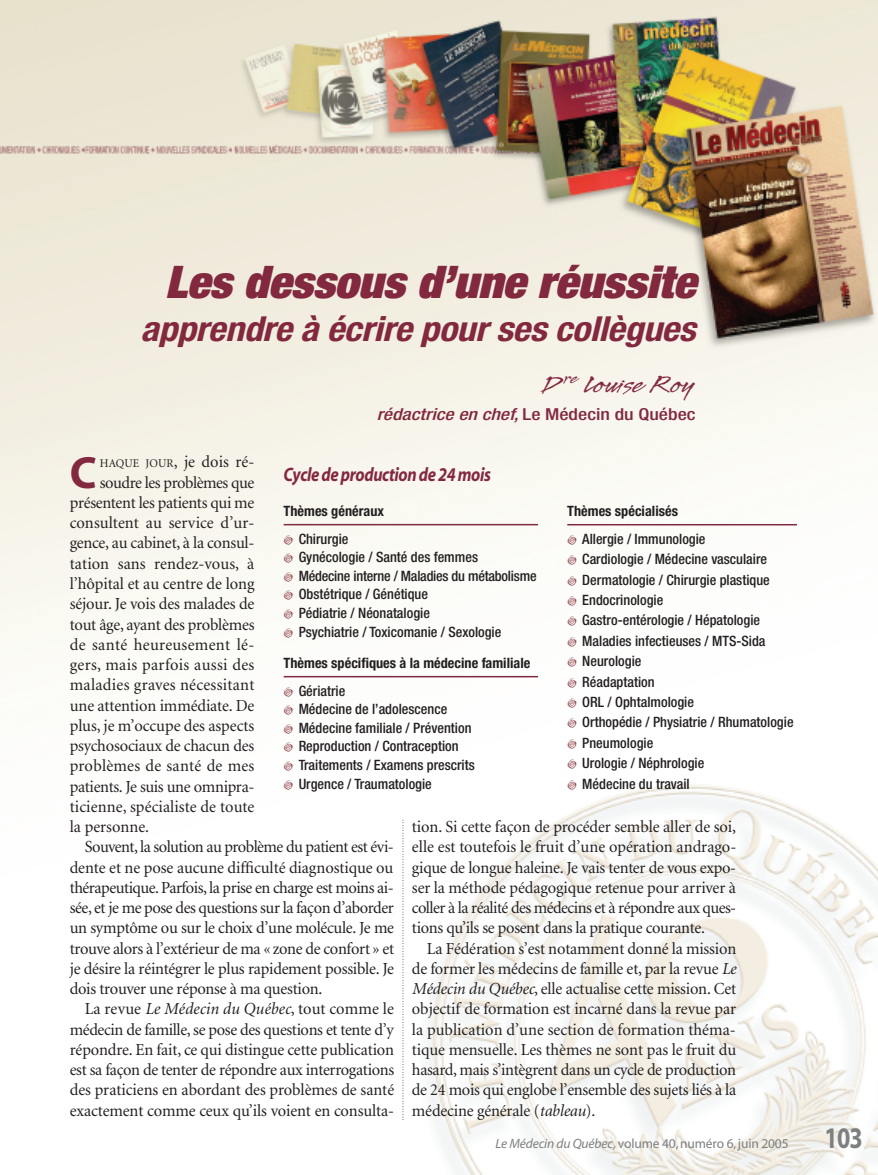
<style>
.page{position:relative;width:878px;height:1175px;background:#fff}
.page>*{position:absolute;margin:0;border:0;box-sizing:border-box;transform-origin:0 0}
.t1{font:700 45.3px "Myriad";color:#82293f}
.t2{font:italic 900 expanded 45px "Helvetica Neue";color:#82293f;scale:1.05 1}
.t3{font:italic 700 condensed 34.5px "Helvetica Neue";letter-spacing:-.01em;color:#82293f;scale:1.1 1}
.t4{font:700 30px "Myriad";color:#7d7f81;scale:.8 1}
.t5{font:27px "Legault Std";color:#82293f;scale:1.2 1}
.t6{font:italic 700 19.5px "Myriad";letter-spacing:-.025em;color:#82293f;scale:.85 1}
.t7{font:16.8px/20.2px "Minion";letter-spacing:-.015em;color:#231f20;text-align:justify}
.t8{font:16.8px "Minion";letter-spacing:.005em;color:#231f20}
.t9{font:16.8px "Minion";letter-spacing:.02em;color:#231f20}
.t10{font:16.8px "Minion";letter-spacing:.015em;color:#231f20}
.t11{font:italic 500 condensed 16.5px "Helvetica Neue";color:#82293f;scale:1.2 1}
.t12{font:500 condensed 14.25px/20.4px "Helvetica Neue";color:#231f20}
.t13{font:700 condensed 14.25px "Helvetica Neue";color:#231f20}
.t14{font:13.5px "Myriad";letter-spacing:-.01em;color:#7d7f81}
.s1{font-style:normal}
.s2{font-size:11.85px}
.s3{font-style:italic}
</style>
<div class="page">
<img style="left:0;top:0;width:878px;height:1174px">
<svg style="left:402px;top:820px;width:1px;height:300px"></svg>
<hr style="left:284px;top:524px;width:254px;height:1px;background:#82293f">
<hr style="left:284px;top:676px;width:254px;height:1px;background:#82293f">
<hr style="left:567px;top:524px;width:229px;height:1px;background:#82293f">
<svg style="left:284px;top:535px;width:9px;height:9px"></svg>
<svg style="left:284px;top:553px;width:9px;height:10px"></svg>
<svg style="left:284px;top:572px;width:9px;height:9px"></svg>
<svg style="left:284px;top:590px;width:9px;height:10px"></svg>
<svg style="left:284px;top:609px;width:9px;height:10px"></svg>
<svg style="left:284px;top:628px;width:9px;height:9px"></svg>
<svg style="left:284px;top:687px;width:9px;height:9px"></svg>
<svg style="left:284px;top:705px;width:9px;height:10px"></svg>
<svg style="left:284px;top:724px;width:9px;height:9px"></svg>
<svg style="left:284px;top:742px;width:9px;height:10px"></svg>
<svg style="left:284px;top:761px;width:9px;height:10px"></svg>
<svg style="left:284px;top:780px;width:9px;height:9px"></svg>
<svg style="left:568px;top:535px;width:8px;height:9px"></svg>
<svg style="left:568px;top:555px;width:8px;height:10px"></svg>
<svg style="left:568px;top:575px;width:8px;height:10px"></svg>
<svg style="left:568px;top:596px;width:8px;height:9px"></svg>
<svg style="left:568px;top:616px;width:8px;height:10px"></svg>
<svg style="left:568px;top:637px;width:8px;height:9px"></svg>
<svg style="left:568px;top:657px;width:8px;height:10px"></svg>
<svg style="left:568px;top:677px;width:8px;height:10px"></svg>
<svg style="left:568px;top:698px;width:8px;height:9px"></svg>
<svg style="left:568px;top:718px;width:8px;height:10px"></svg>
<svg style="left:568px;top:739px;width:8px;height:9px"></svg>
<svg style="left:568px;top:759px;width:8px;height:10px"></svg>
<svg style="left:568px;top:779px;width:8px;height:10px"></svg>
<h2 class="t2" style="left:165px;top:266px;width:507px">Les dessous d’une réussite</h2>
<h3 class="t3" style="left:140px;top:317px;width:506px">apprendre à écrire pour ses collègues</h3>
<h3 class="t5" style="left:542px;top:366px;width:129px">D<sup>re</sup> Louise Roy</h3>
<p class="t11" style="left:376px;top:408px;width:267px">rédactrice en chef, <span class="s1">Le Médecin du Québec</span></p>
<h1 class="t1" style="left:70px;top:455px;width:28px">C</h1>
<p class="t7" style="left:100px;top:453px;width:156px"><span class="s2">HAQUE JOUR</span>, je dois ré-</p>
<p class="t6" style="left:284px;top:466px;width:245px">Cycle de production de 24 mois</p>
<p class="t13" style="left:284px;top:506px;width:102px">Thèmes généraux</p>
<p class="t12" style="left:298px;top:530px;width:239px;line-height:18.6px">Chirurgie<br>Gynécologie / Santé des femmes<br>Médecine interne / Maladies du métabolisme<br>Obstétrique / Génétique<br>Pédiatrie / Néonatalogie<br>Psychiatrie / Toxicomanie / Sexologie</p>
<p class="t13" style="left:284px;top:658px;width:248px">Thèmes spécifiques à la médecine familiale</p>
<p class="t12" style="left:298px;top:682px;width:178px;line-height:18.6px">Gériatrie<br>Médecine de l’adolescence<br>Médecine familiale / Prévention<br>Reproduction / Contraception<br>Traitements / Examens prescrits<br>Urgence / Traumatologie</p>
<p class="t7" style="left:100px;top:473px;width:156px">soudre les problèmes que</p>
<p class="t7" style="left:70px;top:494px;width:186px">présentent les patients qui me</p>
<p class="t8" style="left:70px;top:516px;width:186px">consultent au service d’ur-</p>
<p class="t7" style="left:70px;top:534px;width:186px">gence, au cabinet, à la consul-</p>
<p class="t8" style="left:70px;top:557px;width:186px">tation sans rendez-vous, à</p>
<p class="t7" style="left:70px;top:575px;width:186px">l’hôpital et au centre de long</p>
<p class="t7" style="left:70px;top:595px;width:186px">séjour. Je vois des malades de</p>
<p class="t7" style="left:70px;top:615px;width:186px">tout âge, ayant des problèmes</p>
<p class="t9" style="left:70px;top:638px;width:186px">de santé heureusement lé-</p>
<p class="t9" style="left:70px;top:658px;width:186px">gers, mais parfois aussi des</p>
<p class="t9" style="left:70px;top:678px;width:186px">maladies graves nécessitant</p>
<p class="t7" style="left:70px;top:696px;width:186px">une attention immédiate. De</p>
<p class="t7" style="left:70px;top:716px;width:186px">plus, je m’occupe des aspects</p>
<p class="t7" style="left:70px;top:737px;width:186px">psychosociaux de chacun des</p>
<p class="t10" style="left:70px;top:759px;width:186px">problèmes de santé de mes</p>
<p class="t7" style="left:70px;top:777px;width:186px">patients. Je suis une omnipra-</p>
<p class="t8" style="left:70px;top:800px;width:186px">ticienne, spécialiste de toute</p>
<p class="t7" style="left:70px;top:818px;width:81px">la personne.</p>
<p class="t7" style="left:85px;top:838px;width:310px">Souvent, la solution au problème du patient est évi-</p>
<p class="t7" style="left:70px;top:858px;width:325px">dente et ne pose aucune difficulté diagnostique ou</p>
<p class="t7" style="left:70px;top:878px;width:325px">thérapeutique. Parfois, la prise en charge est moins ai-</p>
<p class="t7" style="left:70px;top:899px;width:325px">sée, et je me pose des questions sur la façon d’aborder</p>
<p class="t7" style="left:70px;top:919px;width:326px">un symptôme ou sur le choix d’une molécule. Je me</p>
<p class="t7" style="left:70px;top:939px;width:326px">trouve alors à l’extérieur de ma « zone de confort » et</p>
<p class="t7" style="left:70px;top:959px;width:326px">je désire la réintégrer le plus rapidement possible. Je</p>
<p class="t7" style="left:70px;top:980px;width:254px">dois trouver une réponse à ma question.</p>
<p class="t8" style="left:85px;top:1002px;width:311px">La revue <span class="s3">Le Médecin du Québec</span>, tout comme le</p>
<p class="t7" style="left:70px;top:1020px;width:325px">médecin de famille, se pose des questions et tente d’y</p>
<p class="t7" style="left:70px;top:1040px;width:326px">répondre. En fait, ce qui distingue cette publication</p>
<p class="t7" style="left:70px;top:1061px;width:326px">est sa façon de tenter de répondre aux interrogations</p>
<p class="t7" style="left:70px;top:1081px;width:326px">des praticiens en abordant des problèmes de santé</p>
<p class="t7" style="left:70px;top:1101px;width:326px">exactement comme ceux qu’ils voient en consulta-</p>
<p class="t13" style="left:567px;top:506px;width:112px">Thèmes spécialisés</p>
<p class="t12" style="left:582px;top:529px;width:213px">Allergie / Immunologie<br>Cardiologie / Médecine vasculaire<br>Dermatologie / Chirurgie plastique<br>Endocrinologie<br>Gastro-entérologie / Hépatologie<br>Maladies infectieuses / MTS-Sida<br>Neurologie<br>Réadaptation<br>ORL / Ophtalmologie<br>Orthopédie / Physiatrie / Rhumatologie<br>Pneumologie<br>Urologie / Néphrologie<br>Médecine du travail</p>
<p class="t7" style="left:412px;top:818px;width:326px">tion. Si cette façon de procéder semble aller de soi, elle est toutefois le fruit d’une opération andrago&shy;gique de longue haleine. Je vais tenter de vous expo&shy;ser la méthode pédagogique retenue pour arriver à coller à la réalité des médecins et à répondre aux ques&shy;tions qu’ils se posent dans la pratique courante.</p>
<p class="t7" style="left:412px;top:939px;width:326px;text-indent:15px">La Fédération s’est notamment donné la mission de former les médecins de famille et, par la revue <span class="s3">Le Médecin du Québec</span>, elle actualise cette mission. Cet objectif de formation est incarné dans la revue par la publication d’une section de formation théma&shy;tique mensuelle. Les thèmes ne sont pas le fruit du hasard, mais s’intègrent dans un cycle de production de 24 mois qui englobe l’ensemble des sujets liés à la médecine générale (<span class="s3">tableau</span>).</p>
<p class="t14" style="left:495px;top:1138px;width:295px"><span class="s3">Le Médecin du Québec,</span>volume 40,numéro 6,juin 2005</p>
<h3 class="t4" style="left:824px;top:1126px;width:49px">103</h3>
</div>
